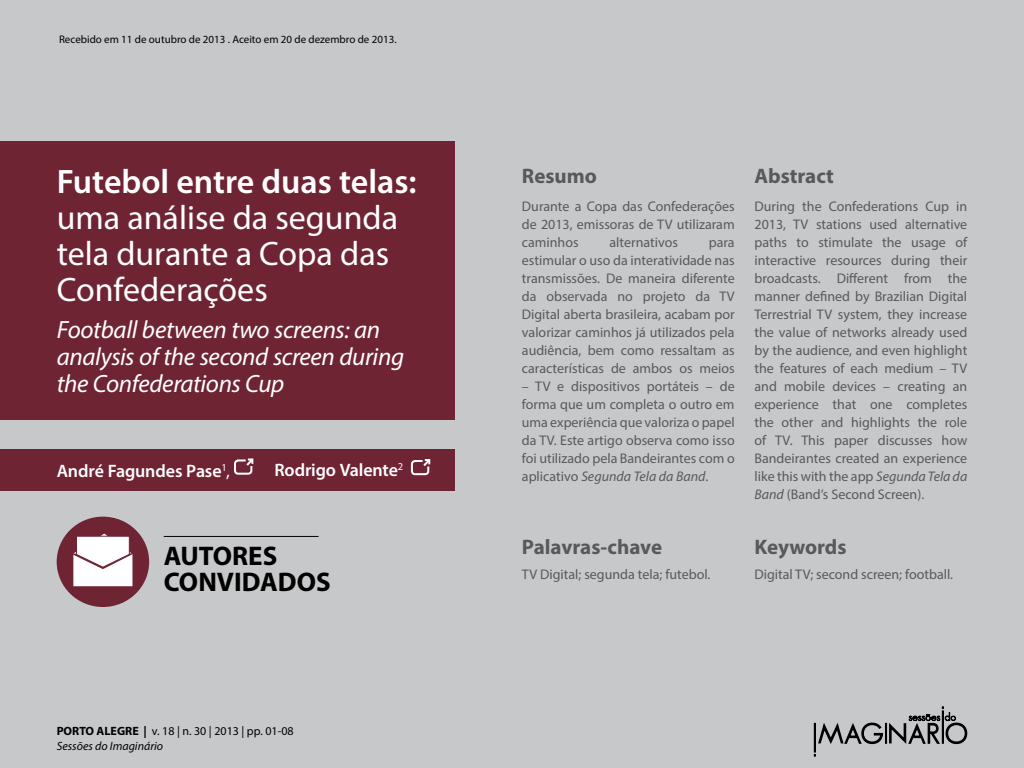
<style>
.page{position:relative;width:1024px;height:768px;background:#c7c8ca}
.page>*{position:absolute;margin:0;border:0;box-sizing:border-box;transform-origin:0 0}
.t1{font:34px/36px "Myriad Pro";color:#fff}
.t2{font:600 34px "Myriad Pro";color:#fff}
.t3{font:700 27px/26px "Myriad Pro";color:#000}
.t4{font:italic 25px/27px "Myriad Pro";letter-spacing:-.015em;color:#fff}
.t5{font:700 21px "Myriad Pro";color:#58595b}
.t6{font:600 18px "Myriad Pro";letter-spacing:-.01em;color:#fff}
.t7{font:14px/18px "Myriad Pro";color:#58595b;text-align:justify}
.t8{font:12px/15px "Myriad Pro";color:#000}
.t9{font:11px "Myriad Pro";color:#000}
.s1{font-weight:400}
.s2{font-weight:700}
.s3{font-style:italic}
</style>
<div class="page">
<svg style="left:814px;top:706px;width:154px;height:51px"></svg>
<div style="left:0;top:141px;width:454px;height:279px;background:#6e2433"></div>
<div style="left:0;top:449px;width:454px;height:41px;background:#6e2433"></div>
<svg style="left:234px;top:458px;width:20px;height:17px"></svg>
<svg style="left:410px;top:459px;width:21px;height:17px"></svg>
<hr style="left:164px;top:536px;width:155px;height:1px;background:#000">
<div style="left:57px;top:517px;width:92px;height:90px;background:#6e2433;border-radius:50%"></div>
<svg style="left:73px;top:534px;width:59px;height:52px;background:#ebe1e3"></svg>
<p class="t9" style="left:59px;top:32px;width:339px">Recebido em 11 de outubro de 2013 . Aceito em 20 de dezembro de 2013.</p>
<h1 class="t2" style="left:57px;top:160px;width:361px">Futebol entre duas telas:</h1>
<h1 class="t1" style="left:57px;top:199px;width:343px">uma análise da segunda tela durante a Copa das<br>Confederações</h1>
<h3 class="t4" style="left:57px;top:316px;width:349px">Football between two screens: an analysis of the second screen during the Confederations Cup</h3>
<p class="t6" style="left:57px;top:459px;width:175px">André Fagundes Pase<sup>1</sup><span class="s1">,</span></p>
<p class="t6" style="left:274px;top:458px;width:130px">Rodrigo Valente<sup>2</sup></p>
<h2 class="t3" style="left:164px;top:542px;width:168px">AUTORES<br>CONVIDADOS</h2>
<p class="t8" style="left:57px;top:723px;width:238px"><span class="s2">PORTO ALEGRE |</span> v. 18 | n. 30 | 2013 | pp. 01-08<br><span class="s3">Sessões do Imaginário</span></p>
<h3 class="t5" style="left:522px;top:162px;width:77px">Resumo</h3>
<h3 class="t5" style="left:755px;top:162px;width:81px">Abstract</h3>
<p class="t7" style="left:522px;top:197px;width:214px">Durante a Copa das Confederações de 2013, emissoras de TV utilizaram caminhos</p>
<p class="t7" style="left:609px;top:233px;width:70px">alternativos</p>
<p class="t7" style="left:522px;top:233px;width:214px;text-indent:187px">para estimular o uso da interatividade nas transmissões. De maneira diferente da observada no projeto da TV Digital aberta brasileira, acabam por valorizar caminhos já utilizados pela audiência, bem como ressaltam as características de ambos os meios</p>
<p class="t7" style="left:522px;top:377px;width:214px">– TV e dispositivos portáteis – de forma que um completa o outro em uma experiência que valoriza o papel da TV. Este artigo observa como isso foi utilizado pela Bandeirantes com o aplicativo <span class="s3">Segunda Tela da Band</span>.</p>
<p class="t7" style="left:755px;top:197px;width:214px">During the Confederations Cup in 2013, TV stations used alternative paths to stimulate the usage of interactive resources during their broadcasts. Different from the manner defined by Brazilian Digital Terrestrial TV system, they increase the value of networks already used by the audience, and even highlight the features of each medium – TV and mobile devices – creating an experience that one completes the other and highlights the role of TV. This paper discusses how Bandeirantes created an experience like this with the app <span class="s3">Segunda Tela da Band</span> (Band’s Second Screen).</p>
<h3 class="t5" style="left:522px;top:533px;width:142px">Palavras-chave</h3>
<h3 class="t5" style="left:755px;top:533px;width:94px">Keywords</h3>
<p class="t7" style="left:522px;top:565px;width:190px">TV Digital; segunda tela; futebol.</p>
<p class="t7" style="left:755px;top:565px;width:200px">Digital TV; second screen; football.</p>
</div>
